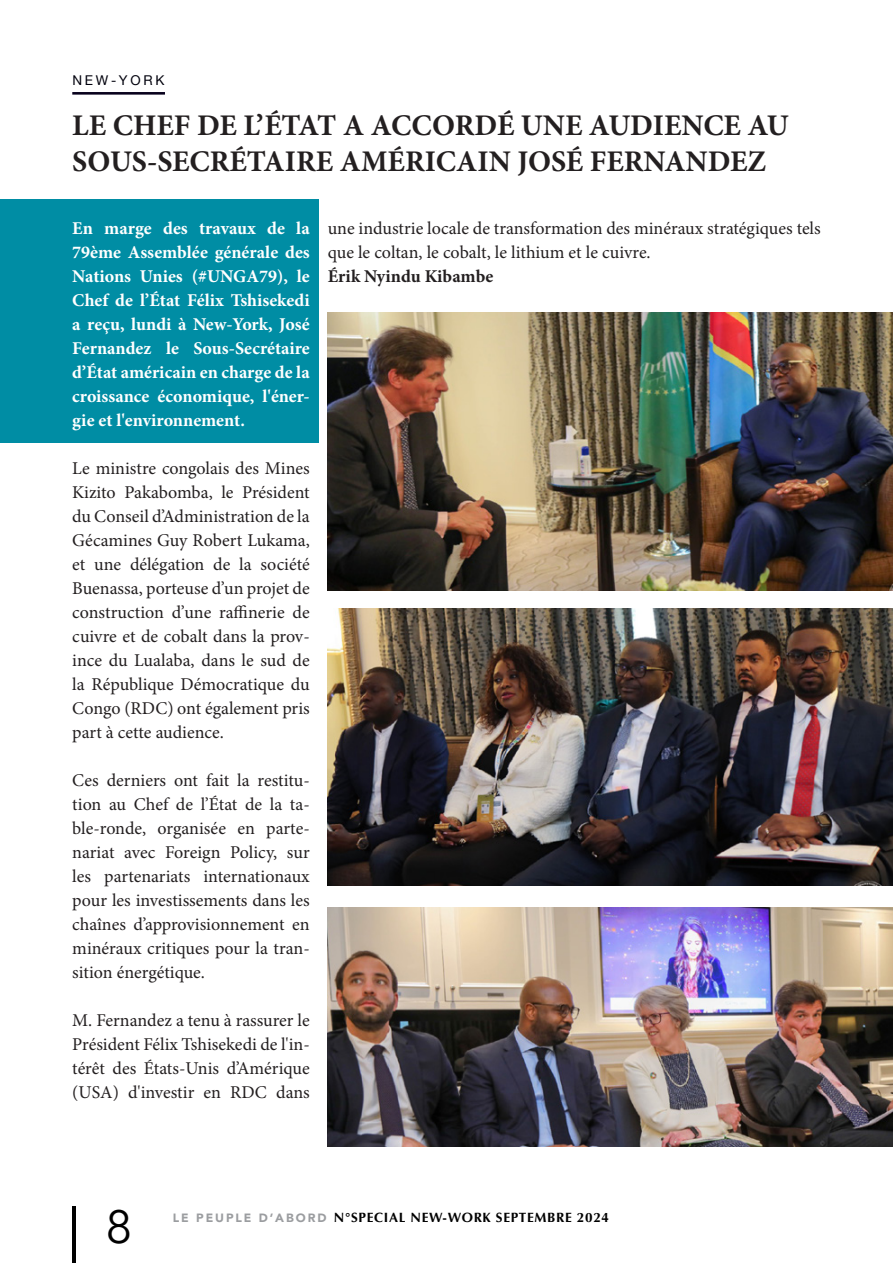
<style>
.page{position:relative;width:893px;height:1263px;background:#fff}
.page>*{position:absolute;margin:0;border:0;box-sizing:border-box;transform-origin:0 0}
.t1{font:46.5px "Avenir Next";color:#000}
.Texte_de_titre-_Alig{font:700 30px/36px "Minion Pro";color:#231f20}
.Texte_de_titre-_Alig-2{font:18px/24px "Minion Pro";color:#231f20;text-align:justify}
.Texte_de_titre-_Alig-3{font:700 18px/24px "Minion Pro";color:#fff;text-align:justify}
.Texte_de_titre-_Alig-4{font:700 18px "Minion Pro";color:#231f20}
.t2{font:700 13.5px "Optima";letter-spacing:.05em;color:#000}
.En-tête_de_section{font:13.5px "Helvetica Neue";letter-spacing:.2em;color:#00000c}
.s1{font-family:"Avenir";font-weight:900;font-size:12px;color:#9b9da0}
</style>
<div class="page">
<hr style="left:72px;top:1206px;width:3px;height:57px;background:#000">
<div style="left:0;top:199px;width:319px;height:243px;background:#008da4"></div>
<hr style="left:72px;top:92px;width:93px;height:3px;background:#08001c">
<img style="left:328px;top:313px;width:565px;height:277px">
<img style="left:328px;top:608px;width:565px;height:277px">
<img style="left:328px;top:908px;width:565px;height:238px">
<p class="En-tête_de_section" style="left:72px;top:71px;width:93px">NEW-YORK</p>
<p class="Texte_de_titre-_Alig" style="left:72px;top:107px;width:718px">LE CHEF DE L’ÉTAT A ACCORDÉ UNE AUDIENCE AU<br>SOUS-SECRÉTAIRE AMÉRICAIN JOSÉ FERNANDEZ</p>
<p class="Texte_de_titre-_Alig-3" style="left:72px;top:216px;width:239px">En marge des travaux de la 79ème Assemblée générale des Nations Unies (#UNGA79), le Chef de l’État Félix Tshisekedi a reçu, lundi à New-York, José Fernandez le Sous-Secrétaire d’État américain en charge de la croissance économique, l'éner&shy;gie et l'environnement.</p>
<p class="Texte_de_titre-_Alig-2" style="left:72px;top:456px;width:239px">Le ministre congolais des Mines Kizito Pakabomba, le Président du Conseil d’Administration de la Gécamines Guy Robert Lukama, et une délégation de la société Buenassa, porteuse d’un projet de construction d’une raffinerie de cuivre et de cobalt dans la prov&shy;ince du Lualaba, dans le sud de la République Démocratique du Congo (RDC) ont également pris part à cette audience.</p>
<p class="Texte_de_titre-_Alig-2" style="left:72px;top:768px;width:239px">Ces derniers ont fait la restitu&shy;tion au Chef de l’État de la ta&shy;ble-ronde, organisée en parte&shy;nariat avec Foreign Policy, sur les partenariats internationaux pour les investissements dans les chaînes d’approvisionnement en minéraux critiques pour la tran&shy;sition énergétique.</p>
<p class="Texte_de_titre-_Alig-2" style="left:72px;top:1008px;width:239px">M. Fernandez a tenu à rassurer le Président Félix Tshisekedi de l'in&shy;térêt des États-Unis d’Amérique (USA) d'investir en RDC dans</p>
<p class="Texte_de_titre-_Alig-2" style="left:328px;top:216px;width:494px">une industrie locale de transformation des minéraux stratégiques tels que le coltan, le cobalt, le lithium et le cuivre.</p>
<p class="Texte_de_titre-_Alig-4" style="left:328px;top:264px;width:167px">Érik Nyindu Kibambe</p>
<h1 class="t1" style="left:106px;top:1187px;width:28px">8</h1>
<p class="t2" style="left:173px;top:1210px;width:438px"><span class="s1">LE PEUPLE D’ABORD</span> N°SPECIAL NEW-WORK SEPTEMBRE 2024</p>
</div>
